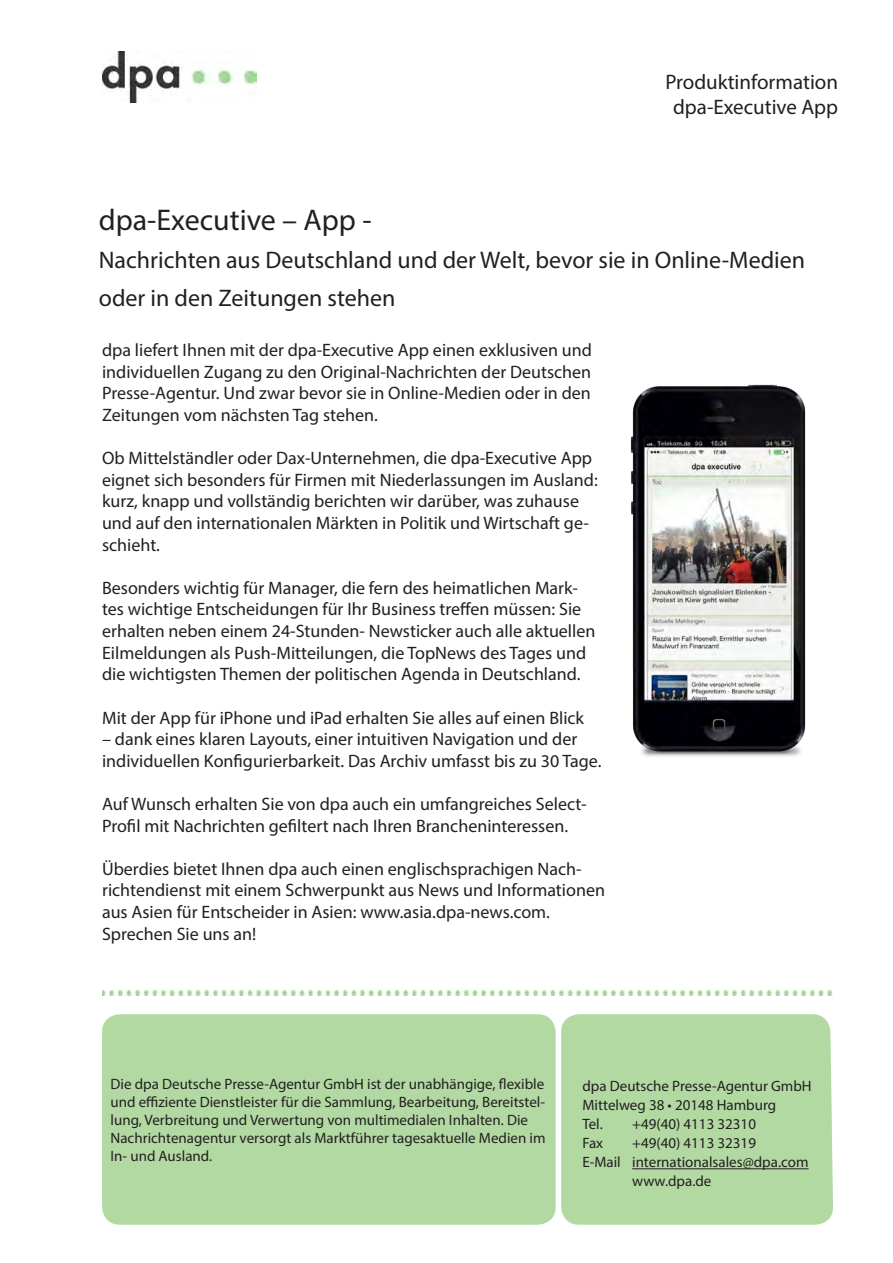
<style>
.page{position:relative;width:893px;height:1263px;background:#fff}
.page>*{position:absolute;margin:0;border:0;box-sizing:border-box;transform-origin:0 0}
.Zusatzinfo_Headline{font:30px "Myriad Pro";color:#231f20}
.Zusatzinfo_Headline-2{font:24px/38.2px "Myriad Pro";color:#231f20}
.t1{font:21px/25.2px "Myriad Pro";color:#231f20;text-align:center}
.t2{font:18px/21.6px "Myriad Pro";color:#231f20}
.Zusatzinfo_Text{font:15px/18px "Myriad Pro";color:#231f20}
</style>
<div class="page">
<img style="left:102px;top:51px;width:155px;height:51px">
<div style="left:102px;top:1014px;width:454px;height:211px;background:#b3d9a3;border-radius:18px"></div>
<img style="left:102px;top:991px;width:731px;height:4px">
<div style="left:561px;top:1014px;width:272px;height:211px;background:#b3d9a3"></div>
<hr style="left:632px;top:1168px;width:176px;height:1px;background:#231f20">
<img style="left:630px;top:384px;width:176px;height:373px">
<p class="t1" style="left:665px;top:69px;width:174px">Produktinformation dpa-Executive App</p>
<p class="Zusatzinfo_Headline" style="left:99px;top:201px;width:274px">dpa-Executive – App -</p>
<p class="Zusatzinfo_Headline-2" style="left:99px;top:240px;width:708px">Nachrichten aus Deutschland und der Welt, bevor sie in Online-Medien oder in den Zeitungen stehen</p>
<p class="t2" style="left:102px;top:339px;width:491px;text-align:justify">dpa liefert Ihnen mit der dpa-Executive App einen exklusiven und individuellen Zugang zu den Original-Nachrichten der Deutschen Presse-Agentur. Und zwar bevor sie in Online-Medien oder in den Zeitungen vom nächsten Tag stehen.</p>
<p class="t2" style="left:102px;top:447px;width:497px">Ob Mittelständler oder Dax-Unternehmen, die dpa-Executive App eignet sich besonders für Firmen mit Niederlassungen im Ausland: kurz, knapp und vollständig berichten wir darüber, was zuhause und auf den internationalen Märkten in Politik und Wirtschaft ge&shy;schieht.</p>
<p class="t2" style="left:102px;top:577px;width:495px">Besonders wichtig für Manager, die fern des heimatlichen Mark&shy;tes wichtige Entscheidungen für Ihr Business treffen müssen: Sie erhalten neben einem 24-Stunden- Newsticker auch alle aktuellen Eilmeldungen als Push-Mitteilungen, die TopNews des Tages und die wichtigsten Themen der politischen Agenda in Deutschland.</p>
<p class="t2" style="left:102px;top:706px;width:483px">Mit der App für iPhone und iPad erhalten Sie alles auf einen Blick</p>
<p class="t2" style="left:102px;top:728px;width:501px">– dank eines klaren Layouts, einer intuitiven Navigation und der individuellen Konfigurierbarkeit. Das Archiv umfasst bis zu 30 Tage.</p>
<p class="t2" style="left:102px;top:793px;width:486px">Auf Wunsch erhalten Sie von dpa auch ein umfangreiches Select-<br>Profil mit Nachrichten gefiltert nach Ihren Brancheninteressen.</p>
<p class="t2" style="left:102px;top:857px;width:504px">Überdies bietet Ihnen dpa auch einen englischsprachigen Nach&shy;richtendienst mit einem Schwerpunkt aus News und Informationen aus Asien für Entscheider in Asien: www.asia.dpa-news.com.</p>
<p class="t2" style="left:102px;top:922px;width:156px">Sprechen Sie uns an!</p>
<p class="Zusatzinfo_Text" style="left:111px;top:1074px;width:437px">Die dpa Deutsche Presse-Agentur GmbH ist der unabhängige, flexible und effiziente Dienstleister für die Sammlung, Bearbeitung, Bereitstel&shy;lung, Verbreitung und Verwertung von multimedialen Inhalten. Die Nachrichtenagentur versorgt als Marktführer tagesaktuelle Medien im In- und Ausland.</p>
<p class="Zusatzinfo_Text" style="left:582px;top:1076px;width:231px">dpa Deutsche Presse-Agentur GmbH</p>
<p class="Zusatzinfo_Text" style="left:582px;top:1095px;width:195px">Mittelweg 38 • 20148 Hamburg</p>
<p class="Zusatzinfo_Text" style="left:582px;top:1115px;width:22px">Tel.</p>
<p class="Zusatzinfo_Text" style="left:632px;top:1115px;width:125px">+49(40) 4113 32310</p>
<p class="Zusatzinfo_Text" style="left:582px;top:1134px;width:22px">Fax</p>
<p class="Zusatzinfo_Text" style="left:632px;top:1134px;width:125px">+49(40) 4113 32319</p>
<p class="Zusatzinfo_Text" style="left:582px;top:1153px;width:228px">E-Mail internationalsales@dpa.com</p>
<p class="Zusatzinfo_Text" style="left:632px;top:1172px;width:81px">www.dpa.de</p>
</div>
